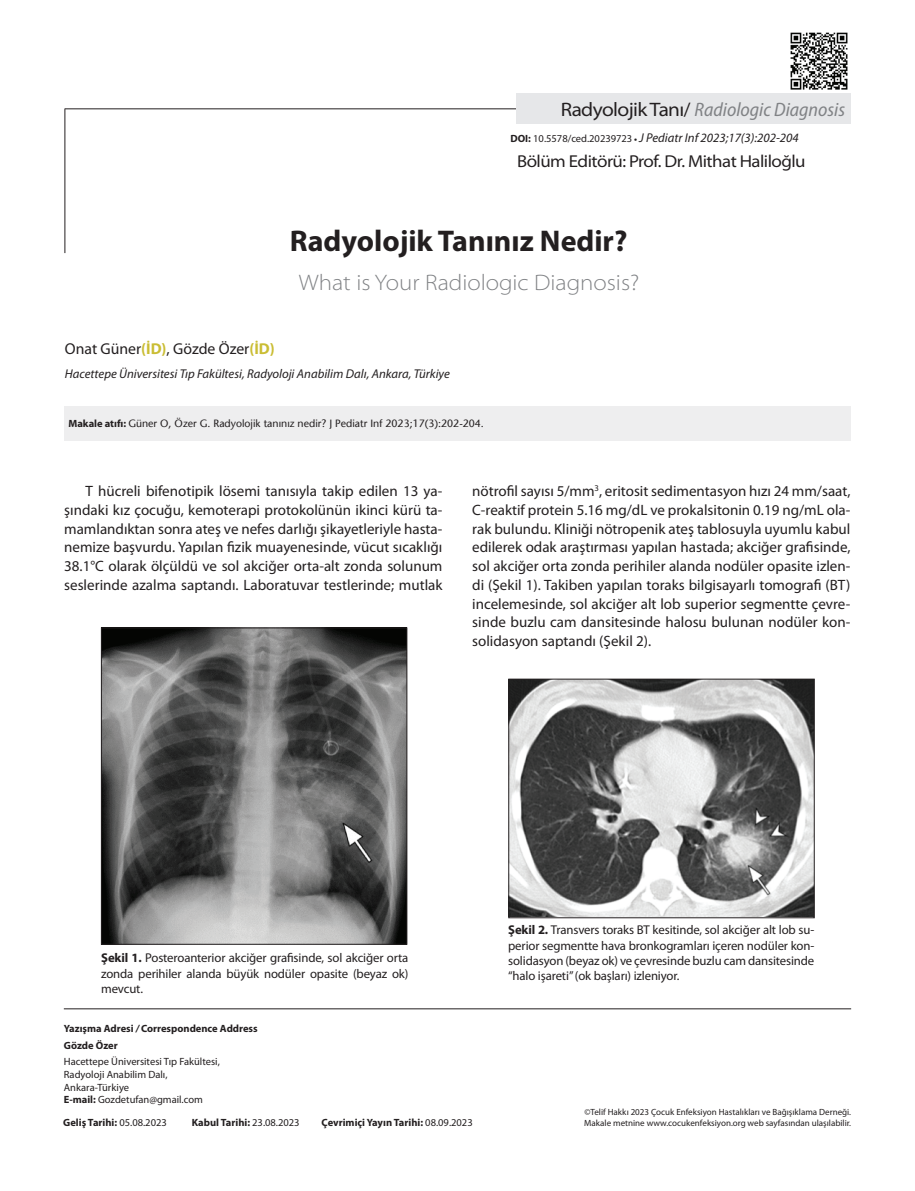
<style>
.page{position:relative;width:915px;height:1191px;background:#fff}
.page>*{position:absolute;margin:0;border:0;box-sizing:border-box;transform-origin:0 0}
.t1{font:700 30px "Myriad Pro";color:#231f20}
.t2{font:300 semi-expanded 22.5px "Myriad Pro";color:#808285}
.t3{font:italic semi-condensed 19.5px "Myriad Pro";color:#808285}
.t4{font:semi-expanded 17.25px "Myriad Pro";letter-spacing:-.03em;color:#231f20}
.t5{font:15.75px "Myriad Pro";color:#231f20}
.t6{font:15px/18.8px "Myriad Pro";color:#231f20;text-align:justify}
.t7{font:12.75px/15.3px "Myriad Pro";letter-spacing:-.01em;color:#231f20;text-align:justify}
.t8{font:italic 12.75px "Myriad Pro";color:#231f20}
.t9{font:700 10.5px/16.8px "Myriad Pro";color:#231f20}
.t10{font:10.5px/12.6px "Myriad Pro";color:#231f20}
.t11{font:500 10.5px "Stone Sans Std";color:#231f20}
.t12{font:9px "Myriad Pro";color:#231f20}
.s1{font-style:normal;font-stretch:semi-expanded;color:#231f20}
.s2{font-style:normal;font-stretch:normal;color:#231f20}
.s3{font-weight:700;font-style:normal;font-size:10.5px}
.s4{font-style:normal;font-size:10.5px}
.s5{font-weight:700;font-style:normal;font-size:9px}
.s6{font-weight:700;color:#cabd34}
.s7{font-family:"Myriad Pro";font-weight:700}
.s8{font-weight:700}
.s9{font-style:italic}
.s10{font-weight:400}
</style>
<div class="page">
<img style="left:790px;top:32px;width:58px;height:58px">
<hr style="left:64px;top:1008px;width:786px;height:1px;background:#231f20">
<hr style="left:64px;top:108px;width:1px;height:145px;background:#231f20">
<hr style="left:65px;top:108px;width:493px;height:1px;background:#231f20">
<div style="left:516px;top:94px;width:334px;height:30px;background:#e6e7e9"></div>
<div style="left:64px;top:406px;width:786px;height:35px;background:#eeeeef"></div>
<img style="left:103px;top:629px;width:302px;height:313px">
<div style="left:101px;top:627px;width:306px;height:317px;border:1px solid #231f20"></div>
<img style="left:510px;top:681px;width:302px;height:235px">
<div style="left:508px;top:679px;width:306px;height:239px;border:1px solid #231f20"></div>
<h3 class="t3" style="left:560px;top:99px;width:286px"><span class="s1">Radyolojik Tanı</span><span class="s2">/</span> Radiologic Diagnosis</h3>
<p class="t8" style="left:510px;top:131px;width:290px"><span class="s3">DOI:</span> <span class="s4">10.5578/ced.20239723</span> <span class="s5">•</span> J Pediatr Inf 2023;17(3):202-204</p>
<p class="t4" style="left:517px;top:152px;width:290px">Bölüm Editörü: Prof. Dr. Mithat Haliloğlu</p>
<h1 class="t1" style="left:289px;top:224px;width:339px">Radyolojik Tanınız Nedir?</h1>
<h2 class="t2" style="left:299px;top:270px;width:342px">What is Your Radiologic Diagnosis?</h2>
<p class="t5" style="left:65px;top:340px;width:211px">Onat Güner<span class="s6">(İD)</span>, Gözde Özer<span class="s6">(İD)</span></p>
<p class="t8" style="left:65px;top:366px;width:386px">Hacettepe Üniversitesi Tıp Fakültesi, Radyoloji Anabilim Dalı, Ankara, Türkiye</p>
<p class="t11" style="left:68px;top:417px;width:417px"><span class="s7">Makale atıfı:</span> Güner O, Özer G. Radyolojik tanınız nedir? J Pediatr Inf 2023;17(3):202-204.</p>
<p class="t6" style="left:64px;top:482px;width:379px;text-indent:21px">T hücreli bifenotipik lösemi tanısıyla takip edilen 13 ya&shy;şındaki kız çocuğu, kemoterapi protokolünün ikinci kürü ta&shy;mamlandıktan sonra ateş ve nefes darlığı şikayetleriyle hasta&shy;nemize başvurdu. Yapılan fizik muayenesinde, vücut sıcaklığı 38.1°C olarak ölçüldü ve sol akciğer orta-alt zonda solunum seslerinde azalma saptandı. Laboratuvar testlerinde; mutlak</p>
<p class="t6" style="left:472px;top:482px;width:379px">nötrofil sayısı 5/mm<sup>3</sup>, eritosit sedimentasyon hızı 24 mm/saat, C-reaktif protein 5.16 mg/dL ve prokalsitonin 0.19 ng/mL ola&shy;rak bulundu. Kliniği nötropenik ateş tablosuyla uyumlu kabul edilerek odak araştırması yapılan hastada; akciğer grafisinde, sol akciğer orta zonda perihiler alanda nodüler opasite izlen&shy;di (Şekil 1). Takiben yapılan toraks bilgisayarlı tomografi (BT) incelemesinde, sol akciğer alt lob superior segmentte çevre&shy;sinde buzlu cam dansitesinde halosu bulunan nodüler kon&shy;solidasyon saptandı (Şekil 2).</p>
<p class="t7" style="left:101px;top:950px;width:308px"><span class="s8">Şekil 1.</span> Posteroanterior akciğer grafisinde, sol akciğer orta zonda perihiler alanda büyük nodüler opasite (beyaz ok) mevcut.</p>
<p class="t9" style="left:64px;top:1020px;width:195px">Yazışma Adresi <span class="s9">/</span> Correspondence Address<br>Gözde Özer</p>
<p class="t10" style="left:64px;top:1055px;width:157px">Hacettepe Üniversitesi Tıp Fakültesi,<br>Radyoloji Anabilim Dalı,<br>Ankara-Türkiye<br><span class="s8">E-mail:</span> Gozdetufan@gmail.com</p>
<p class="t7" style="left:508px;top:922px;width:307px"><span class="s8">Şekil 2.</span> Transvers toraks BT kesitinde, sol akciğer alt lob su&shy;perior segmentte hava bronkogramları içeren nodüler kon&shy;solidasyon (beyaz ok) ve çevresinde buzlu cam dansitesinde “halo işareti” (ok başları) izleniyor.</p>
<p class="t12" style="left:584px;top:1107px;width:268px">©Telif Hakkı 2023 Çocuk Enfeksiyon Hastalıkları ve Bağışıklama Derneği.</p>
<p class="t9" style="left:321px;top:1113px;width:153px">Çevrimiçi Yayın Tarihi: <span class="s10">08.09.2023</span></p>
<p class="t9" style="left:63px;top:1114px;width:105px">Geliş Tarihi: <span class="s10">05.08.2023</span></p>
<p class="t9" style="left:192px;top:1114px;width:109px">Kabul Tarihi: <span class="s10">23.08.2023</span></p>
<p class="t12" style="left:584px;top:1118px;width:268px">Makale metnine www.cocukenfeksiyon.org web sayfasından ulaşılabilir.</p>
</div>
